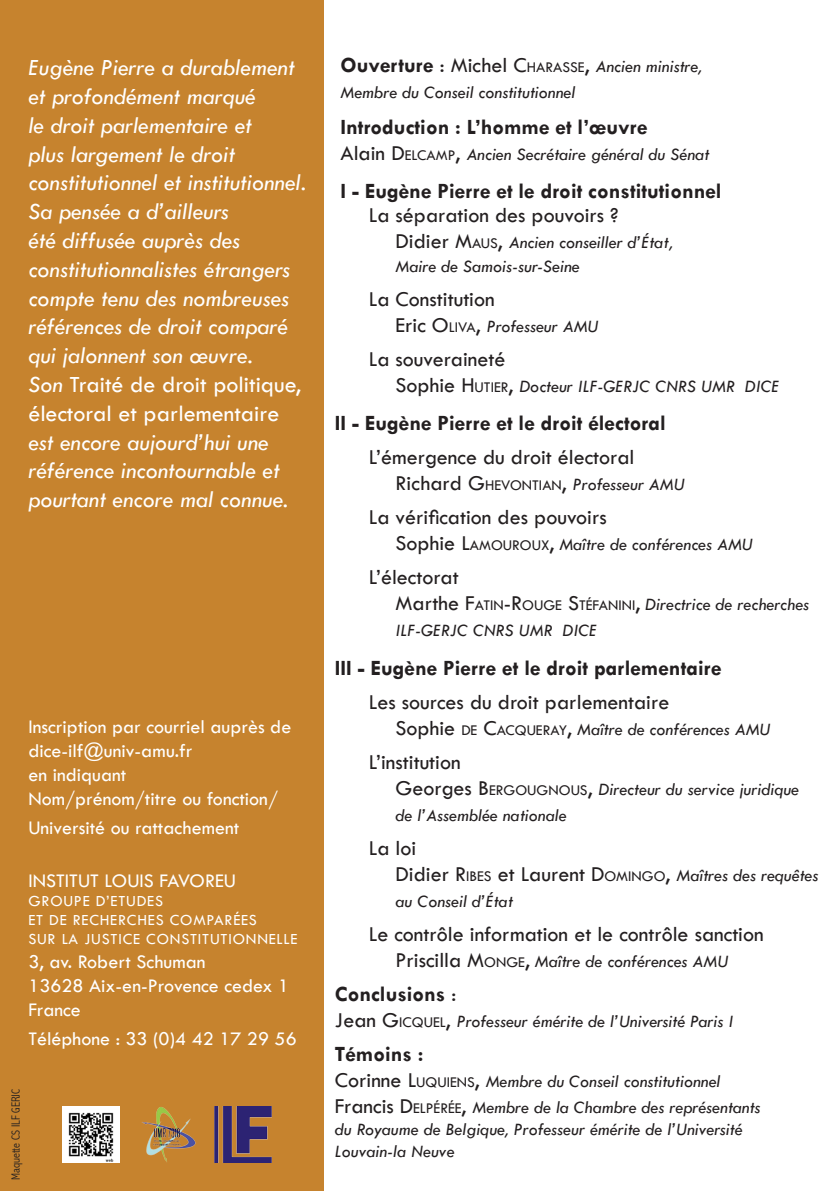
<style>
.page{position:relative;width:840px;height:1191px;background:#fff}
.page>*{position:absolute;margin:0;border:0;box-sizing:border-box;transform-origin:0 0}
.t1{font:italic 24px/28.8px "Tw Cen";color:#fff}
.t2{font:22px "Tw Cen";color:#231f20}
.t3{font:700 22px "Tw Cen";color:#231f20}
.t4{font:20px/24px "Tw Cen";color:#fff}
.t5{font:italic 18px/26px "Tw Cen";color:#231f20}
.t6{font:16px/19.2px "Tw Cen";letter-spacing:.05em;color:#fff}
.t7{font:300 condensed 12px "Abadi";color:#231f20}
.s1{font-style:normal}
.s2{font-weight:700;font-style:normal;font-size:22px}
.s3{font-style:normal;font-size:22px}
.s4{font-style:normal;font-size:15.4px}
.s5{font-style:inherit}
.s6{font-weight:400}
</style>
<div class="page">
<div style="left:0;top:0;width:323px;height:1191px;background:#c6832e"></div>
<img style="left:214px;top:1106px;width:57px;height:57px">
<img style="left:63px;top:1106px;width:56px;height:57px">
<img style="left:142px;top:1107px;width:53px;height:55px">
<p class="t1" style="left:28px;top:53px;width:279px">Eugène Pierre a durablement et profondément marqué<br>le droit parlementaire et<br>plus largement le droit constitutionnel et institutionnel.<br>Sa pensée a d’ailleurs<br>été diffusée auprès des constitutionnalistes étrangers compte tenu des nombreuses références de droit comparé qui jalonnent son œuvre.</p>
<p class="t1" style="left:28px;top:370px;width:274px">Son <span class="s1">Traité de droit politique, électoral et parlementaire </span>est encore aujourd’hui une référence incontournable et pourtant encore mal connue.</p>
<p class="t4" style="left:28px;top:714px;width:264px">Inscription par courriel auprès de dice-ilf@univ-amu.fr<br>en indiquant<br>Nom/prénom/titre ou fonction/</p>
<p class="t4" style="left:28px;top:815px;width:212px">Université ou rattachement</p>
<p class="t4" style="left:28px;top:868px;width:209px">INSTITUT LOUIS FAVOREU</p>
<p class="t6" style="left:28px;top:891px;width:270px">GROUPE D’ETUDES<br>ET DE RECHERCHES COMPARÉES<br>SUR LA JUSTICE CONSTITUTIONNELLE</p>
<p class="t4" style="left:28px;top:949px;width:262px">3, av. Robert Schuman<br>13628 Aix-en-Provence cedex 1<br>France</p>
<p class="t4" style="left:28px;top:1026px;width:270px">Téléphone : 33 (0)4 42 17 29 56</p>
<p class="t7" style="left:9px;top:1180px;width:93px;rotate:-90deg">Maquette CS ILF GERJC</p>
<p class="t5" style="left:340px;top:53px;width:363px"><span class="s2">Ouverture</span> <span class="s3">: Michel</span> <span class="s3">C</span><span class="s4">HARASSE</span><span class="s3">,</span> Ancien ministre,<br>Membre du Conseil constitutionnel</p>
<p class="t3" style="left:340px;top:114px;width:308px">Introduction : L’homme et l’œuvre</p>
<p class="t5" style="left:340px;top:141px;width:370px"><span class="s3">Alain</span> <span class="s3">D</span><span class="s4">ELCAMP</span><span class="s3">,</span> Ancien Secrétaire général du Sénat</p>
<p class="t3" style="left:340px;top:178px;width:382px">I - Eugène Pierre et le droit constitutionnel</p>
<p class="t2" style="left:369px;top:202px;width:251px">La séparation des pouvoirs ?</p>
<p class="t5" style="left:395px;top:230px;width:279px;line-height:24px"><span class="s3">Didier</span> <span class="s3">M</span><span class="s4">AUS</span><span class="s3">,</span> Ancien conseiller d’État,<br>Maire de Samois-sur-Seine</p>
<p class="t2" style="left:369px;top:286px;width:127px">La Constitution</p>
<p class="t5" style="left:395px;top:313px;width:204px"><span class="s3">Eric</span> <span class="s3">O</span><span class="s4">LIVA</span><span class="s3">,</span> Professeur AMU</p>
<p class="t2" style="left:369px;top:346px;width:138px">La souveraineté</p>
<p class="t5" style="left:395px;top:373px;width:385px"><span class="s3">Sophie</span> <span class="s3">H</span> <span class="s4">UTIER</span><span class="s3">,</span> Docteur ILF-GERJC CNRS UMR DICE</p>
<p class="t3" style="left:334px;top:410px;width:332px">II - Eugène Pierre et le droit électoral</p>
<p class="t2" style="left:369px;top:444px;width:267px">L’émergence du droit électoral</p>
<p class="t5" style="left:395px;top:471px;width:290px"><span class="s3">Richard</span> <span class="s3">G</span><span class="s4">HEVONTIAN</span><span class="s3">,</span> Professeur AMU</p>
<p class="t2" style="left:369px;top:504px;width:239px">La vérification des pouvoirs</p>
<p class="t5" style="left:395px;top:531px;width:358px"><span class="s3">Sophie</span> <span class="s3">L</span><span class="s4">AMOUROUX</span><span class="s3">,</span> Maître de conférences <span class="s5">AMU</span></p>
<p class="t2" style="left:369px;top:564px;width:91px">L’électorat</p>
<p class="t5" style="left:395px;top:591px;width:415px"><span class="s3">Marthe</span> <span class="s3">F</span><span class="s4">ATIN</span><span class="s3">-R</span> <span class="s4">OUGE</span> <span class="s3">S</span><span class="s4">TÉFANINI</span><span class="s3">,</span> Directrice de recherches<br>ILF-GERJC CNRS UMR DICE</p>
<p class="t3" style="left:334px;top:654px;width:388px">III - Eugène Pierre et le droit parlementaire</p>
<p class="t2" style="left:369px;top:688px;width:302px">Les sources du droit parlementaire</p>
<p class="t5" style="left:395px;top:715px;width:376px"><span class="s3">Sophie</span> <span class="s4">DE</span> <span class="s3">C</span><span class="s4">ACQUERAY</span><span class="s3">,</span> Maître de conférences <span class="s5">AMU</span></p>
<p class="t2" style="left:369px;top:748px;width:93px">L’institution</p>
<p class="t5" style="left:395px;top:775px;width:405px"><span class="s3">Georges</span> <span class="s3">B</span><span class="s4">ERGO UGNOUS</span><span class="s3">,</span> Directeur du service juridique de l’Assemblée nationale</p>
<p class="t2" style="left:369px;top:834px;width:49px">La loi</p>
<p class="t5" style="left:395px;top:861px;width:424px"><span class="s3">Didier</span> <span class="s3">R</span> <span class="s4">IBES</span> <span class="s3">et Laurent</span> <span class="s3">D</span><span class="s4">OMINGO</span><span class="s3">,</span> Maîtres des requêtes au Conseil d’État</p>
<p class="t2" style="left:369px;top:920px;width:396px">Le contrôle information et le contrôle sanction</p>
<p class="t5" style="left:395px;top:947px;width:334px"><span class="s3">Priscilla</span> <span class="s3">M</span><span class="s4">ONGE</span><span class="s3">,</span> Maître de conférences <span class="s5">AMU</span></p>
<p class="t3" style="left:334px;top:980px;width:123px">Conclusions <span class="s6">:</span></p>
<p class="t5" style="left:334px;top:1007px;width:400px"><span class="s3">Jean</span> <span class="s3">G</span><span class="s4">ICQUEL</span><span class="s3">,</span> Professeur émérite de l’Université Paris I</p>
<p class="t3" style="left:334px;top:1040px;width:90px">Témoins :</p>
<p class="t5" style="left:334px;top:1067px;width:387px"><span class="s3">Corinne</span> <span class="s3">L</span><span class="s4">UQUIENS</span><span class="s3">,</span> Membre du Conseil constitutionnel</p>
<p class="t5" style="left:334px;top:1095px;width:427px;line-height:22px"><span class="s3">Francis</span> <span class="s3">D</span><span class="s4">ELPÉRÉE</span><span class="s3">,</span> Membre de la Chambre des représentants du Royaume de Belgique, Professeur émérite de l’Université<br>Louvain-la Neuve</p>
</div>
